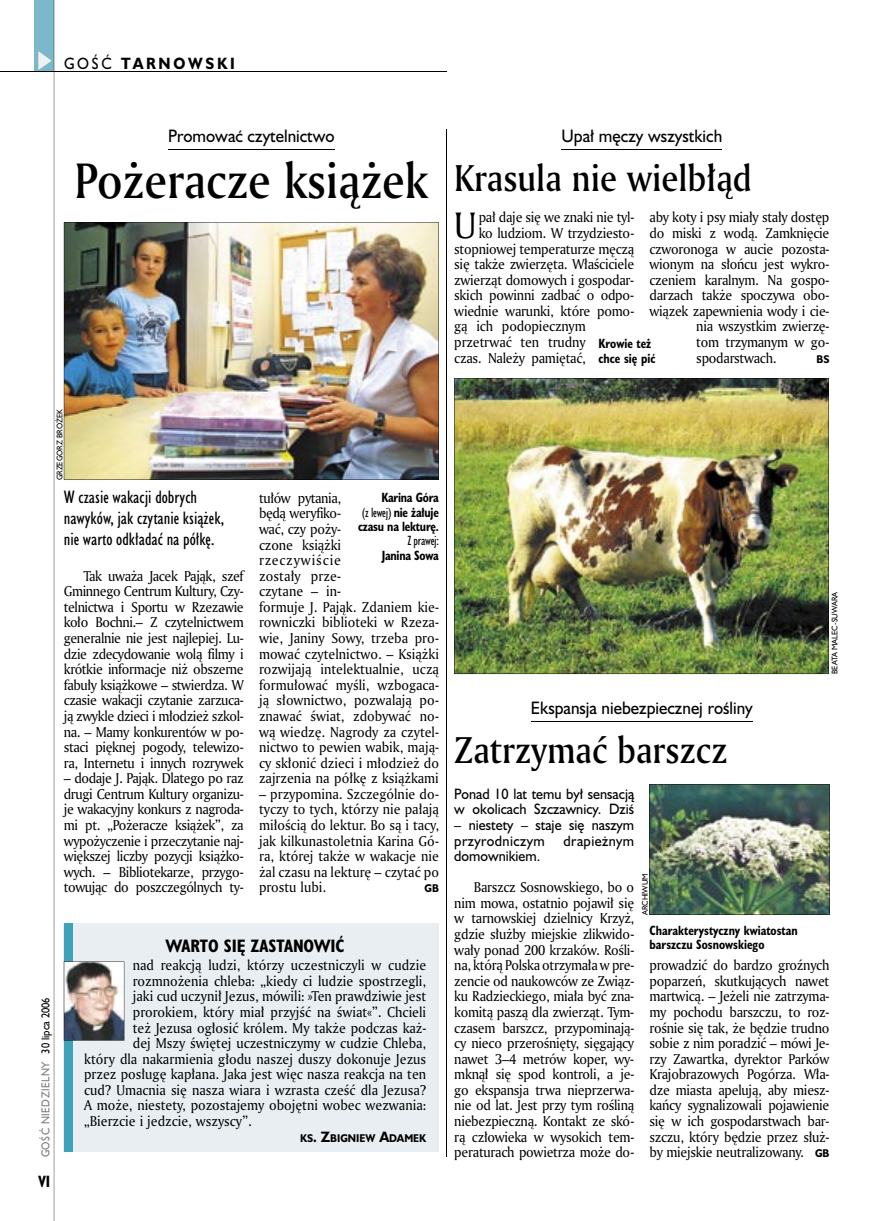
<style>
.page{position:relative;width:872px;height:1221px;background:#fff}
.page>*{position:absolute;margin:0;border:0;box-sizing:border-box;transform-origin:0 0}
.t1{font:48px "Amerigo Md PL";color:#000;scale:.9 1}
.t2{font:36px "Amerigo Md PL";color:#000;scale:.9 1}
.t3{font:35.55px "Amerigo PL";color:#000;scale:.94 1}
.t4{font:16.5px/21px "Humanst 521 Cn PL";color:#000}
.t5{font:16.5px "Humanst 521 PL";color:#000;scale:.94 1}
.t6{font:700 16.5px "Humanst 521 Cn PL";color:#000}
.t7{font:700 15px "Humanst 521 PL";letter-spacing:.2em;color:#000;scale:.9 1}
.t8{font:700 15px "Humanst 521 Cn PL";color:#000;scale:.94 1}
.t9{font:13.8px/15.6px "Amerigo PL";color:#000;text-align:justify;scale:.94 1}
.t10{font:13.8px "Amerigo PL";letter-spacing:-.02em;color:#000;scale:.94 1}
.t11{font:13.8px/15.6px "Humanst 521 PL";color:#000;scale:.94 1}
.t12{font:13.8px "Humanst 521 PL";letter-spacing:.03em;color:#000;scale:.94 1}
.t13{font:700 12.3px/14.4px "Humanst 521 Cn PL";color:#000;scale:.94 1}
.t14{font:700 12.3px/14.4px "Humanst 521 Cn PL";letter-spacing:-.02em;color:#000;text-align:right;scale:.94 1}
.t15{font:12.3px "Humanst 521 Cn PL";letter-spacing:-.02em;color:#000;scale:.94 1}
.t16{font:10.5px "Humanst 521 PL";letter-spacing:.05em;color:#7b7c7c;scale:.9 1}
.t17{font:700 10.35px "Humanst 521 PL";color:#000;scale:.9 1}
.t18{font:7.5px "Humanst 521 PL";color:#000;scale:.94 1}
.s1{font-weight:400}
.s2{color:#000}
.s3{font-size:13.8px}
.s4{font-family:"Humanst 521 PL";font-weight:700;font-size:10.35px}
</style>
<div class="page">
<div style="left:35px;top:0;width:19px;height:72px;background:#7ab8ca"></div>
<svg style="left:38px;top:51px;width:14px;height:19px"></svg>
<hr style="left:54px;top:0;width:1px;height:1220px;background:#000">
<hr style="left:0;top:72px;width:447px;height:1px;background:#000">
<div style="left:64px;top:923px;width:375px;height:228px;background:#e8eef1"></div>
<div style="left:64px;top:923px;width:8px;height:228px;background:#3ea3b9"></div>
<img style="left:64px;top:961px;width:60px;height:79px">
<img style="left:64px;top:222px;width:375px;height:258px">
<hr style="left:168px;top:149px;width:167px;height:1px;background:#000">
<hr style="left:446px;top:129px;width:1px;height:1027px;background:#000">
<hr style="left:561px;top:149px;width:161px;height:1px;background:#000">
<img style="left:454px;top:378px;width:374px;height:296px">
<hr style="left:531px;top:720px;width:222px;height:1px;background:#000">
<img style="left:649px;top:784px;width:180px;height:130px">
<p class="t7" style="left:64px;top:53px;width:191px"><span class="s1">GOŚĆ</span> TARNOWSKI</p>
<p class="t5" style="left:168px;top:125px;width:179px">Promować czytelnictwo</p>
<h1 class="t1" style="left:74px;top:149px;width:395px">Pożeracze książek</h1>
<p class="t5" style="left:561px;top:125px;width:172px">Upał męczy wszystkich</p>
<h2 class="t2" style="left:454px;top:154px;width:332px">Krasula nie wielbłąd</h2>
<h3 class="t3" style="left:454px;top:201px;width:25px">U</h3>
<p class="t10" style="left:479px;top:208px;width:167px">pał daje się we znaki nie tyl-</p>
<p class="t10" style="left:649px;top:208px;width:193px">aby koty i psy miały stały dostęp</p>
<p class="t10" style="left:649px;top:224px;width:193px">do miski z wodą. Zamknięcie</p>
<p class="t10" style="left:649px;top:239px;width:193px">czworonoga w aucie pozosta-</p>
<p class="t10" style="left:649px;top:255px;width:193px">wionym na słońcu jest wykro-</p>
<p class="t10" style="left:649px;top:270px;width:193px">czeniem karalnym. Na gospo-</p>
<p class="t10" style="left:649px;top:286px;width:193px">darzach także spoczywa obo-</p>
<p class="t10" style="left:649px;top:302px;width:193px">wiązek zapewnienia wody i cie-</p>
<p class="t10" style="left:696px;top:317px;width:143px">nia wszystkim zwierzę-</p>
<p class="t10" style="left:696px;top:333px;width:143px">tom trzymanym w go-</p>
<p class="t10" style="left:696px;top:348px;width:87px">spodarstwach.</p>
<p class="t17" style="left:816px;top:351px;width:16px">BS</p>
<p class="t10" style="left:479px;top:224px;width:167px">ko ludziom. W trzydziesto-</p>
<p class="t10" style="left:454px;top:239px;width:193px">stopniowej temperaturze męczą</p>
<p class="t10" style="left:454px;top:255px;width:193px">się także zwierzęta. Właściciele</p>
<p class="t10" style="left:454px;top:270px;width:193px">zwierząt domowych i gospodar-</p>
<p class="t10" style="left:454px;top:286px;width:193px">skich powinni zadbać o odpo-</p>
<p class="t10" style="left:454px;top:302px;width:193px">wiednie warunki, które pomo-</p>
<p class="t9" style="left:454px;top:318px;width:141px">gą ich podopiecznym</p>
<p class="t9" style="left:454px;top:334px;width:141px">przetrwać ten trudny</p>
<p class="t10" style="left:454px;top:348px;width:141px">czas. Należy pamiętać,</p>
<p class="t13" style="left:598px;top:336px;width:62px">Krowie też chce się pić</p>
<p class="t18" style="left:55px;top:480px;width:77px;rotate:-90deg">GRZEGORZ BROŻEK</p>
<p class="t4" style="left:64px;top:486px;width:162px">W czasie wakacji dobrych nawyków, jak czytanie książek, nie warto odkładać na półkę.</p>
<p class="t9" style="left:64px;top:567px;width:193px;text-indent:20px">Tak uważa Jacek Pająk, szef Gminnego Centrum Kultury, Czy&shy;telnictwa i Sportu w Rzezawie koło Bochni.– Z czytelnictwem generalnie nie jest najlepiej. Lu&shy;dzie zdecydowanie wolą filmy i krótkie informacje niż obszerne fabuły książkowe – stwierdza. W czasie wakacji czytanie zarzuca&shy;ją zwykle dzieci i młodzież szkol&shy;na. – Mamy konkurentów w po&shy;staci pięknej pogody, telewizo&shy;ra, Internetu i innych rozrywek</p>
<p class="t9" style="left:64px;top:770px;width:193px">– dodaje J. Pająk. Dlatego po raz drugi Centrum Kultury organizu&shy;je wakacyjny konkurs z nagroda&shy;mi pt. „Pożeracze książek”, za wypożyczenie i przeczytanie naj&shy;większej liczby pozycji książko&shy;wych. – Bibliotekarze, przygo&shy;towując do poszczególnych ty-</p>
<p class="t9" style="left:259px;top:489px;width:193px;text-align:left">tułów pytania,<br>będą weryfiko-<br>wać, czy poży-<br>czone książki<br>rzeczywiście<br>zostały prze-<br>czytane – in-<br>formuje J. Pająk. Zdaniem kie&shy;rowniczki biblioteki w Rzeza&shy;wie, Janiny Sowy, trzeba pro&shy;mować czytelnictwo. – Książki rozwijają intelektualnie, uczą formułować myśli, wzbogaca&shy;ją słownictwo, pozwalają po&shy;znawać świat, zdobywać no&shy;wą wiedzę. Nagrody za czytel&shy;nictwo to pewien wabik, mają&shy;cy skłonić dzieci i młodzież do zajrzenia na półkę z książkami</p>
<p class="t9" style="left:259px;top:785px;width:193px">– przypomina. Szczególnie do&shy;tyczy to tych, którzy nie pałają miłością do lektur. Bo są i tacy, jak kilkunastoletnia Karina Gó&shy;ra, której także w wakacje nie żal czasu na lekturę – czytać po prostu lubi.</p>
<p class="t14" style="left:358px;top:490px;width:87px">Karina Góra<br><span class="s1">(z lewej)</span> nie żałuje czasu na lekturę.</p>
<p class="t15" style="left:407px;top:533px;width:35px">Z prawej:</p>
<p class="t14" style="left:382px;top:547px;width:62px">Janina Sowa</p>
<p class="t17" style="left:424px;top:881px;width:18px">GB</p>
<p class="t16" style="left:38px;top:1157px;width:179px;rotate:-90deg">GOŚĆ NIEDZIELNY <span class="s2">30 lipca 2006</span></p>
<p class="t8" style="left:38px;top:1170px;width:14px">VI</p>
<p class="t6" style="left:166px;top:934px;width:180px">WARTO SIĘ ZASTANOWIĆ</p>
<p class="t9" style="left:133px;top:957px;width:313px">nad reakcją ludzi, którzy uczestniczyli w cudzie</p>
<p class="t9" style="left:133px;top:972px;width:313px">rozmnożenia chleba: „kiedy ci ludzie spostrzegli,</p>
<p class="t9" style="left:133px;top:988px;width:313px">jaki cud uczynił Jezus, mówili: »Ten prawdziwie jest</p>
<p class="t9" style="left:133px;top:1003px;width:313px">prorokiem, który miał przyjść na świat«”. Chcieli</p>
<p class="t9" style="left:133px;top:1019px;width:313px">też Jezusa ogłosić królem. My także podczas każ-</p>
<p class="t9" style="left:133px;top:1034px;width:313px">dej Mszy świętej uczestniczymy w cudzie Chleba,</p>
<p class="t9" style="left:84px;top:1050px;width:365px">który dla nakarmienia głodu naszej duszy dokonuje Jezus</p>
<p class="t9" style="left:84px;top:1066px;width:365px">przez posługę kapłana. Jaka jest więc nasza reakcja na ten</p>
<p class="t9" style="left:84px;top:1081px;width:365px">cud? Umacnia się nasza wiara i wzrasta cześć dla Jezusa?</p>
<p class="t9" style="left:84px;top:1097px;width:365px">A może, niestety, pozostajemy obojętni wobec wezwania:</p>
<p class="t9" style="left:84px;top:1112px;width:180px">„Bierzcie i jedzcie, wszyscy”.</p>
<p class="t17" style="left:300px;top:1130px;width:141px">KS<span class="s3">. Z</span>BIGNIEW <span class="s3">A</span>DAMEK</p>
<p class="t5" style="left:531px;top:696px;width:238px">Ekspansja niebezpiecznej rośliny</p>
<h2 class="t2" style="left:454px;top:726px;width:305px">Zatrzymać barszcz</h2>
<p class="t18" style="left:829px;top:674px;width:89px;rotate:-90deg">BEATA MALEC-SUWARA</p>
<p class="t11" style="left:454px;top:785px;width:193px">Ponad 10 lat temu był sensacją w okolicach Szczawnicy. Dziś</p>
<p class="t11" style="left:454px;top:816px;width:193px">– niestety – staje się naszym przyrodniczym</p>
<p class="t12" style="left:563px;top:831px;width:77px">drapieżnym</p>
<p class="t11" style="left:454px;top:847px;width:93px">domownikiem.</p>
<p class="t9" style="left:454px;top:879px;width:193px;text-indent:20px">Barszcz Sosnowskiego, bo o nim mowa, ostatnio pojawił się w tarnowskiej dzielnicy Krzyż, gdzie służby miejskie zlikwido&shy;wały ponad 200 krzaków. Rośli&shy;na, którą Polska otrzymała w pre&shy;zencie od naukowców ze Związ&shy;ku Radzieckiego, miała być zna&shy;komitą paszą dla zwierząt. Tym&shy;czasem barszcz, przypominają&shy;cy nieco przerośnięty, sięgający nawet 3–4 metrów koper, wy&shy;mknął się spod kontroli, a je&shy;go ekspansja trwa nieprzerwa&shy;nie od lat. Jest przy tym rośliną niebezpieczną. Kontakt ze skó&shy;rą człowieka w wysokich tem&shy;peraturach powietrza może do-</p>
<p class="t18" style="left:640px;top:914px;width:45px;rotate:-90deg">ARCHIWUM</p>
<p class="t13" style="left:649px;top:922px;width:159px">Charakterystyczny kwiatostan barszczu Sosnowskiego</p>
<p class="t9" style="left:649px;top:957px;width:193px">prowadzić do bardzo groźnych poparzeń, skutkujących nawet martwicą. – Jeżeli nie zatrzyma&shy;my pochodu barszczu, to roz&shy;rośnie się tak, że będzie trudno sobie z nim poradzić – mówi Je&shy;rzy Zawartka, dyrektor Parków Krajobrazowych Pogórza. Wła&shy;dze miasta apelują, aby miesz&shy;kańcy sygnalizowali pojawienie się w ich gospodarstwach bar&shy;szczu, który będzie przez służ&shy;by miejskie neutralizowany. <span class="s4">GB</span></p>
</div>
